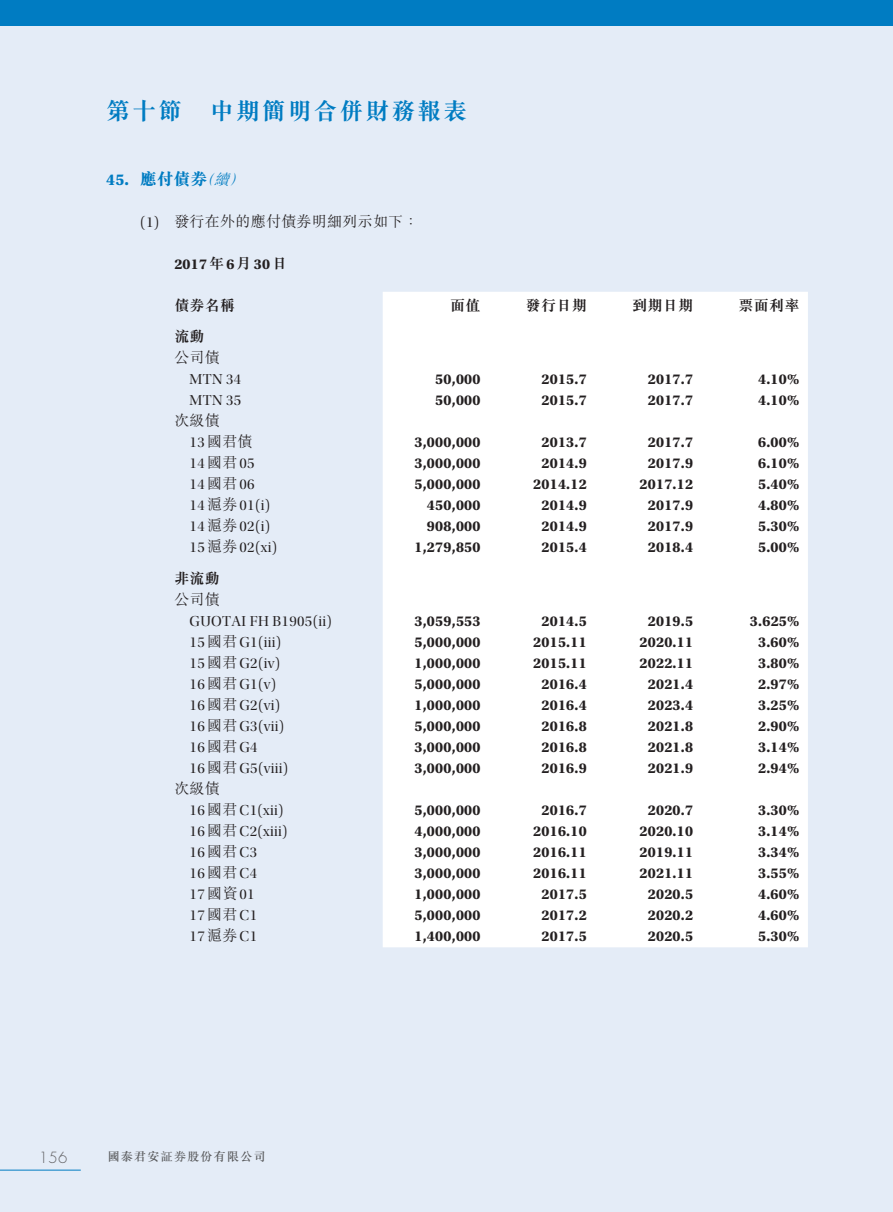
<style>
.page{position:relative;width:893px;height:1212px;background:#fff}
.page>*{position:absolute;margin:0;border:0;box-sizing:border-box;transform-origin:0 0}
.t1{font:700 24px "M Sung HK";letter-spacing:.08em;color:#007cc2}
._3__標題{font:800 16.5px "M Sung HK";color:#007cc2}
._1__內文{font:700 15px "Utopia Std";letter-spacing:.02em;color:#231f20}
._1__內文-2{font:15px "Utopia Std Disp";letter-spacing:.02em;color:#231f20}
._1__內文-3{font:300 15px "M Sung HK";letter-spacing:.02em;color:#231f20}
._1__內文-4{font:700 15px "M Sung HK";letter-spacing:.02em;color:#231f20}
.t2{font:300 15px "Futura Std";color:#636366}
.t3{font:500 12px "M Sung HK";letter-spacing:.105em;color:#57585a}
.s1{font-family:"Utopia Std Bold Capt";font-weight:400}
.s2{font-weight:300;font-style:italic;font-size:15px}
.s3{font-family:"Utopia Std Disp";font-weight:400}
.s4{font-family:"M Sung HK"}
.s5{font-family:"M Sung HK";font-weight:300}
</style>
<div class="page">
<div style="left:0;top:0;width:892px;height:1212px;background:#e4ecf7"></div>
<div style="left:0;top:0;width:892px;height:26px;background:#007cc2"></div>
<hr style="left:0;top:1170px;width:81px;height:1px;background:#007cc2">
<div style="left:383px;top:292px;width:425px;height:655px;background:#fff"></div>
<h1 class="t1" style="left:106px;top:99px;width:362px">第十節 中期簡明合併財務報表</h1>
<p class="_3__標題" style="left:106px;top:170px;width:145px"><span class="s1">45.</span> 應付債券<span class="s2">（續）</span></p>
<p class="_1__內文-3" style="left:140px;top:211px;width:280px"><span class="s3">(1)</span> 發行在外的應付債券明細列示如下：</p>
<p class="_1__內文" style="left:174px;top:255px;width:114px">2017<span class="s4">年</span>6<span class="s4">月</span>30<span class="s4">日</span></p>
<p class="_1__內文-4" style="left:174px;top:298px;width:62px">債券名稱</p>
<p class="_1__內文-4" style="left:450px;top:298px;width:32px">面值</p>
<p class="_1__內文-4" style="left:526px;top:298px;width:62px">發行日期</p>
<p class="_1__內文-4" style="left:632px;top:298px;width:62px">到期日期</p>
<p class="_1__內文-4" style="left:738px;top:298px;width:62px">票面利率</p>
<p class="_1__內文-4" style="left:174px;top:329px;width:32px">流動</p>
<p class="_1__內文-3" style="left:174px;top:347px;width:47px">公司債</p>
<p class="_1__內文-2" style="left:190px;top:371px;width:53px">MTN 34</p>
<p class="_1__內文" style="left:435px;top:371px;width:47px">50,000</p>
<p class="_1__內文" style="left:541px;top:371px;width:47px">2015.7</p>
<p class="_1__內文" style="left:648px;top:371px;width:47px">2017.7</p>
<p class="_1__內文" style="left:758px;top:371px;width:43px">4.10%</p>
<p class="_1__內文-2" style="left:190px;top:392px;width:53px">MTN 35</p>
<p class="_1__內文" style="left:435px;top:392px;width:47px">50,000</p>
<p class="_1__內文" style="left:541px;top:392px;width:47px">2015.7</p>
<p class="_1__內文" style="left:648px;top:392px;width:47px">2017.7</p>
<p class="_1__內文" style="left:758px;top:392px;width:43px">4.10%</p>
<p class="_1__內文-3" style="left:174px;top:410px;width:47px">次級債</p>
<p class="_1__內文-3" style="left:190px;top:431px;width:64px"><span class="s3">13</span>國君債</p>
<p class="_1__內文" style="left:414px;top:434px;width:68px">3,000,000</p>
<p class="_1__內文" style="left:541px;top:434px;width:47px">2013.7</p>
<p class="_1__內文" style="left:648px;top:434px;width:47px">2017.7</p>
<p class="_1__內文" style="left:758px;top:434px;width:43px">6.00%</p>
<p class="_1__內文-2" style="left:190px;top:455px;width:67px">14<span class="s5">國君</span>05</p>
<p class="_1__內文" style="left:414px;top:455px;width:68px">3,000,000</p>
<p class="_1__內文" style="left:541px;top:455px;width:47px">2014.9</p>
<p class="_1__內文" style="left:648px;top:455px;width:47px">2017.9</p>
<p class="_1__內文" style="left:758px;top:455px;width:43px">6.10%</p>
<p class="_1__內文-2" style="left:190px;top:476px;width:67px">14<span class="s5">國君</span>06</p>
<p class="_1__內文" style="left:414px;top:476px;width:68px">5,000,000</p>
<p class="_1__內文" style="left:533px;top:476px;width:55px">2014.12</p>
<p class="_1__內文" style="left:640px;top:476px;width:55px">2017.12</p>
<p class="_1__內文" style="left:758px;top:476px;width:43px">5.40%</p>
<p class="_1__內文-2" style="left:190px;top:497px;width:82px">14<span class="s5">滬券</span>01(i)</p>
<p class="_1__內文" style="left:427px;top:497px;width:55px">450,000</p>
<p class="_1__內文" style="left:541px;top:497px;width:47px">2014.9</p>
<p class="_1__內文" style="left:648px;top:497px;width:47px">2017.9</p>
<p class="_1__內文" style="left:758px;top:497px;width:43px">4.80%</p>
<p class="_1__內文-2" style="left:190px;top:518px;width:82px">14<span class="s5">滬券</span>02(i)</p>
<p class="_1__內文" style="left:427px;top:518px;width:55px">908,000</p>
<p class="_1__內文" style="left:541px;top:518px;width:47px">2014.9</p>
<p class="_1__內文" style="left:648px;top:518px;width:47px">2017.9</p>
<p class="_1__內文" style="left:758px;top:518px;width:43px">5.30%</p>
<p class="_1__內文-2" style="left:190px;top:539px;width:89px">15<span class="s5">滬券</span>02(xi)</p>
<p class="_1__內文" style="left:414px;top:539px;width:68px">1,279,850</p>
<p class="_1__內文" style="left:541px;top:539px;width:47px">2015.4</p>
<p class="_1__內文" style="left:648px;top:539px;width:47px">2018.4</p>
<p class="_1__內文" style="left:758px;top:539px;width:43px">5.00%</p>
<p class="_1__內文-4" style="left:174px;top:571px;width:47px">非流動</p>
<p class="_1__內文-3" style="left:174px;top:589px;width:47px">公司債</p>
<p class="_1__內文-2" style="left:190px;top:613px;width:144px">GUOTAI FH B1905(ii)</p>
<p class="_1__內文" style="left:414px;top:612px;width:68px">3,059,553</p>
<p class="_1__內文" style="left:541px;top:612px;width:47px">2014.5</p>
<p class="_1__內文" style="left:648px;top:612px;width:47px">2019.5</p>
<p class="_1__內文" style="left:750px;top:612px;width:51px">3.625%</p>
<p class="_1__內文-2" style="left:190px;top:634px;width:93px">15<span class="s5">國君</span>G1(iii)</p>
<p class="_1__內文" style="left:414px;top:633px;width:68px">5,000,000</p>
<p class="_1__內文" style="left:533px;top:633px;width:55px">2015.11</p>
<p class="_1__內文" style="left:640px;top:633px;width:55px">2020.11</p>
<p class="_1__內文" style="left:758px;top:633px;width:43px">3.60%</p>
<p class="_1__內文-2" style="left:190px;top:655px;width:92px">15<span class="s5">國君</span>G2(iv)</p>
<p class="_1__內文" style="left:414px;top:654px;width:68px">1,000,000</p>
<p class="_1__內文" style="left:533px;top:654px;width:55px">2015.11</p>
<p class="_1__內文" style="left:640px;top:654px;width:55px">2022.11</p>
<p class="_1__內文" style="left:758px;top:654px;width:43px">3.80%</p>
<p class="_1__內文-2" style="left:190px;top:676px;width:88px">16<span class="s5">國君</span>G1(v)</p>
<p class="_1__內文" style="left:414px;top:675px;width:68px">5,000,000</p>
<p class="_1__內文" style="left:541px;top:675px;width:47px">2016.4</p>
<p class="_1__內文" style="left:648px;top:675px;width:47px">2021.4</p>
<p class="_1__內文" style="left:758px;top:675px;width:43px">2.97%</p>
<p class="_1__內文-2" style="left:190px;top:697px;width:92px">16<span class="s5">國君</span>G2(vi)</p>
<p class="_1__內文" style="left:414px;top:696px;width:68px">1,000,000</p>
<p class="_1__內文" style="left:541px;top:696px;width:47px">2016.4</p>
<p class="_1__內文" style="left:648px;top:696px;width:47px">2023.4</p>
<p class="_1__內文" style="left:758px;top:696px;width:43px">3.25%</p>
<p class="_1__內文-2" style="left:190px;top:718px;width:96px">16<span class="s5">國君</span>G3(vii)</p>
<p class="_1__內文" style="left:414px;top:717px;width:68px">5,000,000</p>
<p class="_1__內文" style="left:541px;top:717px;width:47px">2016.8</p>
<p class="_1__內文" style="left:648px;top:717px;width:47px">2021.8</p>
<p class="_1__內文" style="left:758px;top:717px;width:43px">2.90%</p>
<p class="_1__內文-2" style="left:190px;top:739px;width:70px">16<span class="s5">國君</span>G4</p>
<p class="_1__內文" style="left:414px;top:738px;width:68px">3,000,000</p>
<p class="_1__內文" style="left:541px;top:738px;width:47px">2016.8</p>
<p class="_1__內文" style="left:648px;top:738px;width:47px">2021.8</p>
<p class="_1__內文" style="left:758px;top:738px;width:43px">3.14%</p>
<p class="_1__內文-2" style="left:190px;top:760px;width:100px">16<span class="s5">國君</span>G5(viii)</p>
<p class="_1__內文" style="left:414px;top:759px;width:68px">3,000,000</p>
<p class="_1__內文" style="left:541px;top:759px;width:47px">2016.9</p>
<p class="_1__內文" style="left:648px;top:759px;width:47px">2021.9</p>
<p class="_1__內文" style="left:758px;top:759px;width:43px">2.94%</p>
<p class="_1__內文-3" style="left:174px;top:778px;width:47px">次級債</p>
<p class="_1__內文-2" style="left:190px;top:802px;width:95px">16<span class="s5">國君</span>C1(xii)</p>
<p class="_1__內文" style="left:414px;top:801px;width:68px">5,000,000</p>
<p class="_1__內文" style="left:541px;top:801px;width:47px">2016.7</p>
<p class="_1__內文" style="left:648px;top:801px;width:47px">2020.7</p>
<p class="_1__內文" style="left:758px;top:801px;width:43px">3.30%</p>
<p class="_1__內文-2" style="left:190px;top:823px;width:99px">16<span class="s5">國君</span>C2(xiii)</p>
<p class="_1__內文" style="left:414px;top:822px;width:68px">4,000,000</p>
<p class="_1__內文" style="left:533px;top:822px;width:55px">2016.10</p>
<p class="_1__內文" style="left:640px;top:822px;width:55px">2020.10</p>
<p class="_1__內文" style="left:758px;top:822px;width:43px">3.14%</p>
<p class="_1__內文-2" style="left:190px;top:844px;width:69px">16<span class="s5">國君</span>C3</p>
<p class="_1__內文" style="left:414px;top:843px;width:68px">3,000,000</p>
<p class="_1__內文" style="left:533px;top:843px;width:55px">2016.11</p>
<p class="_1__內文" style="left:640px;top:843px;width:55px">2019.11</p>
<p class="_1__內文" style="left:758px;top:843px;width:43px">3.34%</p>
<p class="_1__內文-2" style="left:190px;top:865px;width:69px">16<span class="s5">國君</span>C4</p>
<p class="_1__內文" style="left:414px;top:864px;width:68px">3,000,000</p>
<p class="_1__內文" style="left:533px;top:864px;width:55px">2016.11</p>
<p class="_1__內文" style="left:640px;top:864px;width:55px">2021.11</p>
<p class="_1__內文" style="left:758px;top:864px;width:43px">3.55%</p>
<p class="_1__內文-2" style="left:190px;top:886px;width:67px">17<span class="s5">國資</span>01</p>
<p class="_1__內文" style="left:414px;top:885px;width:68px">1,000,000</p>
<p class="_1__內文" style="left:541px;top:885px;width:47px">2017.5</p>
<p class="_1__內文" style="left:648px;top:885px;width:47px">2020.5</p>
<p class="_1__內文" style="left:758px;top:885px;width:43px">4.60%</p>
<p class="_1__內文-2" style="left:190px;top:907px;width:69px">17<span class="s5">國君</span>C1</p>
<p class="_1__內文" style="left:414px;top:906px;width:68px">5,000,000</p>
<p class="_1__內文" style="left:541px;top:906px;width:47px">2017.2</p>
<p class="_1__內文" style="left:648px;top:906px;width:47px">2020.2</p>
<p class="_1__內文" style="left:758px;top:906px;width:43px">4.60%</p>
<p class="_1__內文-2" style="left:190px;top:928px;width:69px">17<span class="s5">滬券</span>C1</p>
<p class="_1__內文" style="left:414px;top:927px;width:68px">1,400,000</p>
<p class="_1__內文" style="left:541px;top:927px;width:47px">2017.5</p>
<p class="_1__內文" style="left:648px;top:927px;width:47px">2020.5</p>
<p class="_1__內文" style="left:758px;top:927px;width:43px">5.30%</p>
<p class="t2" style="left:39px;top:1148px;width:30px">156</p>
<p class="t3" style="left:108px;top:1148px;width:159px">國泰君安証券股份有限公司</p>
</div>
